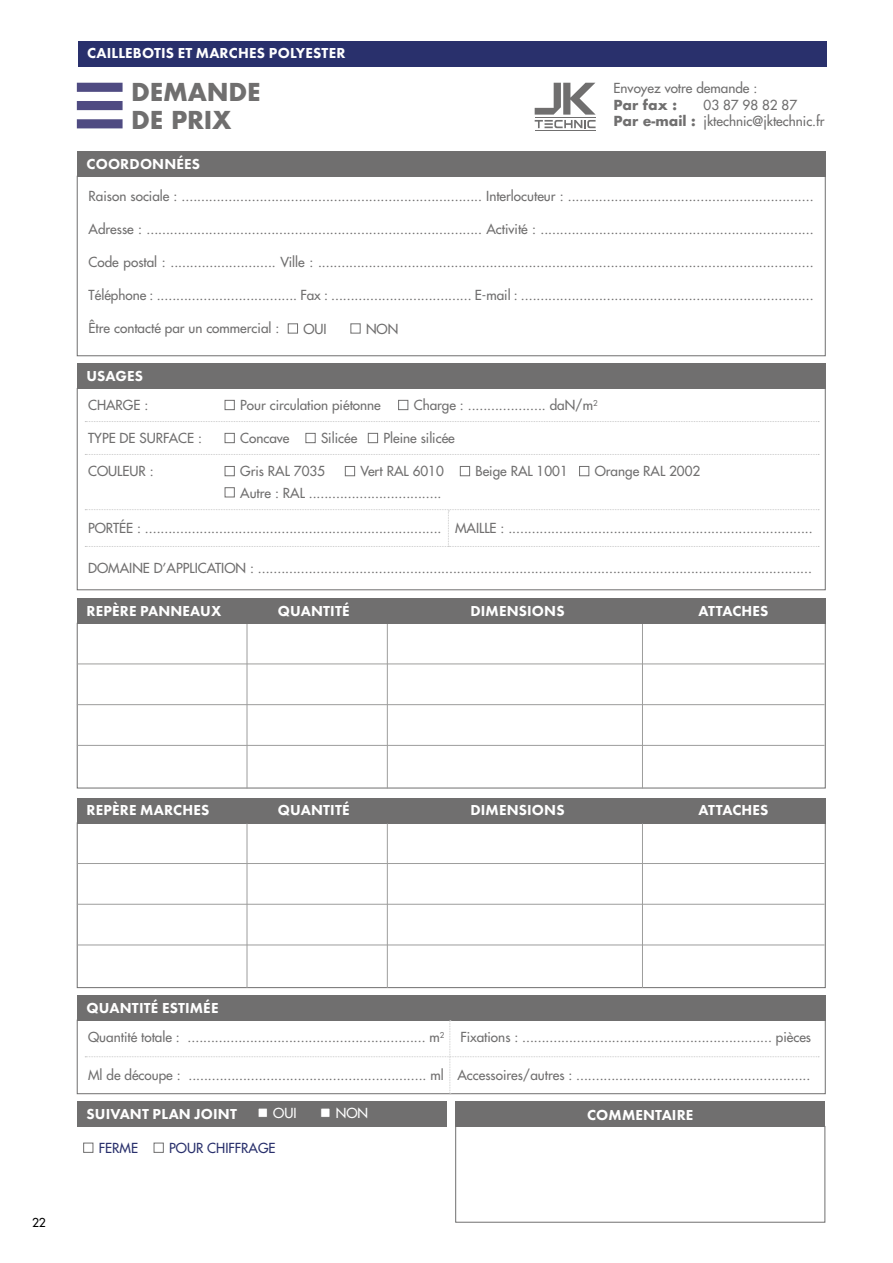
<style>
.page{position:relative;width:893px;height:1263px;background:#fff}
.page>*{position:absolute;margin:0;border:0;box-sizing:border-box;transform-origin:0 0}
.t1{font:700 24px/27.9px "Futura";letter-spacing:-.01em;color:#706f6f}
.t2{font:800 15px "Futura PT";letter-spacing:.01em;color:#fff}
.t3{font:13.5px/21.3px "Futura";color:#706f6f}
.t4{font:13.5px "Futura";color:#29306c}
.t5{font:700 13.5px "Futura";color:#706f6f}
.t6{font:13.5px "Futura";color:#fff}
.t7{font:12px "Futura";color:#000}
.s1{font-weight:700}
</style>
<div class="page">
<svg style="left:77px;top:83px;width:46px;height:45px"></svg>
<div style="left:77px;top:176px;width:749px;height:180px;background:#fff;border:1px solid #706f6f"></div>
<div style="left:77px;top:388px;width:749px;height:202px;background:#fff;border:1px solid #706f6f"></div>
<div style="left:77px;top:1020px;width:749px;height:74px;background:#fff;border:1px solid #706f6f"></div>
<div style="left:77px;top:623px;width:749px;height:165px;background:#fff;border:1px solid #706f6f"></div>
<div style="left:77px;top:822px;width:749px;height:166px;background:#fff;border:1px solid #706f6f"></div>
<div style="left:77px;top:151px;width:749px;height:25px;background:#706f6f"></div>
<div style="left:77px;top:364px;width:749px;height:25px;background:#706f6f"></div>
<div style="left:77px;top:995px;width:749px;height:25px;background:#706f6f"></div>
<div style="left:77px;top:1101px;width:369px;height:25px;background:#706f6f"></div>
<div style="left:77px;top:598px;width:749px;height:25px;background:#706f6f"></div>
<div style="left:77px;top:798px;width:749px;height:25px;background:#706f6f"></div>
<div style="left:455px;top:1101px;width:370px;height:26px;background:#706f6f"></div>
<hr style="left:535px;top:130px;width:61px;height:1px;background:#706f6f">
<svg style="left:535px;top:83px;width:61px;height:45px"></svg>
<div style="left:225px;top:400px;width:10px;height:10px;background:#fff;border:1px solid #706f6f"></div>
<div style="left:398px;top:400px;width:10px;height:10px;background:#fff;border:1px solid #706f6f"></div>
<div style="left:225px;top:433px;width:10px;height:10px;background:#fff;border:1px solid #706f6f"></div>
<div style="left:225px;top:466px;width:10px;height:10px;background:#fff;border:1px solid #706f6f"></div>
<div style="left:225px;top:487px;width:10px;height:10px;background:#fff;border:1px solid #706f6f"></div>
<div style="left:345px;top:466px;width:10px;height:10px;background:#fff;border:1px solid #706f6f"></div>
<div style="left:460px;top:466px;width:10px;height:10px;background:#fff;border:1px solid #706f6f"></div>
<div style="left:579px;top:466px;width:10px;height:10px;background:#fff;border:1px solid #706f6f"></div>
<div style="left:288px;top:323px;width:10px;height:10px;background:#fff;border:1px solid #706f6f"></div>
<div style="left:305px;top:433px;width:11px;height:10px;background:#fff;border:1px solid #706f6f"></div>
<div style="left:368px;top:433px;width:10px;height:10px;background:#fff;border:1px solid #706f6f"></div>
<div style="left:350px;top:323px;width:11px;height:10px;background:#fff;border:1px solid #706f6f"></div>
<div style="left:154px;top:1143px;width:10px;height:10px;border:1px solid #706f6f"></div>
<div style="left:83px;top:1143px;width:10px;height:10px;border:1px solid #706f6f"></div>
<hr style="left:247px;top:624px;width:1px;height:164px;background:#9d9d9c">
<hr style="left:247px;top:823px;width:1px;height:165px;background:#9d9d9c">
<hr style="left:387px;top:624px;width:1px;height:164px;background:#9d9d9c">
<hr style="left:387px;top:823px;width:1px;height:165px;background:#9d9d9c">
<hr style="left:642px;top:624px;width:1px;height:164px;background:#9d9d9c">
<hr style="left:642px;top:823px;width:1px;height:165px;background:#9d9d9c">
<svg style="left:85px;top:421px;width:734px;height:1px"></svg>
<svg style="left:85px;top:454px;width:734px;height:1px"></svg>
<svg style="left:85px;top:1020px;width:734px;height:74px"></svg>
<hr style="left:77px;top:663px;width:748px;height:1px;background:#9d9d9c">
<hr style="left:77px;top:863px;width:748px;height:1px;background:#9d9d9c">
<hr style="left:77px;top:704px;width:748px;height:1px;background:#9d9d9c">
<hr style="left:77px;top:904px;width:748px;height:1px;background:#9d9d9c">
<hr style="left:77px;top:745px;width:748px;height:1px;background:#9d9d9c">
<hr style="left:77px;top:944px;width:748px;height:1px;background:#9d9d9c">
<svg style="left:85px;top:509px;width:734px;height:38px"></svg>
<div style="left:78px;top:41px;width:748px;height:25px;background:#29306c"></div>
<div style="left:258px;top:1108px;width:10px;height:10px;background:#fff;border:1px solid #706f6f"></div>
<div style="left:320px;top:1108px;width:10px;height:10px;background:#fff;border:1px solid #706f6f"></div>
<p class="t2" style="left:87px;top:44px;width:260px">CAILLEBOTIS ET MARCHES POLYESTER</p>
<h1 class="t1" style="left:131px;top:78px;width:131px">DEMANDE<br>DE PRIX</h1>
<p class="t2" style="left:86px;top:154px;width:115px">COORDONNÉES</p>
<p class="t3" style="left:614px;top:78px;width:145px">Envoyez votre demande :</p>
<p class="t5" style="left:614px;top:95px;width:65px">Par fax :</p>
<p class="t3" style="left:614px;top:96px;width:213px;line-height:16.2px;text-indent:90px">03 87 98 82 87<br><span class="s1">Par e-mail :</span> jktechnic@jktechnic.fr</p>
<p class="t3" style="left:89px;top:185px;width:726px">Raison sociale : ............................................................................. Interlocuteur : ...............................................................</p>
<p class="t3" style="left:89px;top:218px;width:726px">Adresse : ...................................................................................... Activité : ......................................................................</p>
<p class="t3" style="left:89px;top:251px;width:726px">Code postal : ........................... Ville : ...............................................................................................................................</p>
<p class="t3" style="left:89px;top:284px;width:726px">Téléphone : .................................... Fax : .................................... E-mail : ...........................................................................</p>
<p class="t3" style="left:89px;top:317px;width:192px">Être contacté par un commercial :</p>
<p class="t3" style="left:366px;top:318px;width:34px">NON</p>
<p class="t3" style="left:303px;top:318px;width:25px">OUI</p>
<p class="t2" style="left:86px;top:367px;width:58px">USAGES</p>
<p class="t3" style="left:88px;top:395px;width:62px">CHARGE :</p>
<p class="t3" style="left:88px;top:428px;width:115px">TYPE DE SURFACE :</p>
<p class="t3" style="left:88px;top:461px;width:67px">COULEUR :</p>
<p class="t3" style="left:240px;top:395px;width:142px">Pour circulation piétonne</p>
<p class="t3" style="left:414px;top:395px;width:185px">Charge : .................... daN/m<sup>2</sup></p>
<p class="t3" style="left:240px;top:428px;width:51px">Concave</p>
<p class="t3" style="left:240px;top:461px;width:203px">Gris RAL 7035<br>Autre : RAL ..................................</p>
<p class="t3" style="left:321px;top:428px;width:38px">Silicée</p>
<p class="t3" style="left:383px;top:428px;width:73px">Pleine silicée</p>
<p class="t3" style="left:360px;top:461px;width:85px">Vert RAL 6010</p>
<p class="t3" style="left:475px;top:461px;width:94px">Beige RAL 1001</p>
<p class="t3" style="left:595px;top:461px;width:107px">Orange RAL 2002</p>
<p class="t3" style="left:88px;top:518px;width:726px">PORTÉE : ............................................................................ MAILLE : ..............................................................................</p>
<p class="t3" style="left:88px;top:558px;width:725px">DOMAINE D’APPLICATION : ..............................................................................................................................................</p>
<p class="t2" style="left:86px;top:601px;width:136px">REPÈRE PANNEAUX</p>
<p class="t2" style="left:278px;top:601px;width:73px">QUANTITÉ</p>
<p class="t2" style="left:470px;top:601px;width:96px">DIMENSIONS</p>
<p class="t2" style="left:698px;top:601px;width:72px">ATTACHES</p>
<p class="t2" style="left:86px;top:801px;width:124px">REPÈRE MARCHES</p>
<p class="t2" style="left:278px;top:801px;width:73px">QUANTITÉ</p>
<p class="t2" style="left:470px;top:801px;width:96px">DIMENSIONS</p>
<p class="t2" style="left:698px;top:801px;width:72px">ATTACHES</p>
<p class="t7" style="left:32px;top:1215px;width:15px">22</p>
<p class="t2" style="left:86px;top:998px;width:134px">QUANTITÉ ESTIMÉE</p>
<p class="t3" style="left:88px;top:1026px;width:724px">Quantité totale : ............................................................. m<sup>2</sup> Fixations : ................................................................ pièces</p>
<p class="t3" style="left:88px;top:1064px;width:724px">Ml de découpe : ............................................................. ml Accessoires/autres : ............................................................</p>
<p class="t2" style="left:86px;top:1104px;width:152px">SUIVANT PLAN JOINT</p>
<p class="t6" style="left:273px;top:1104px;width:25px">OUI</p>
<p class="t6" style="left:336px;top:1104px;width:34px">NON</p>
<p class="t4" style="left:99px;top:1139px;width:41px">FERME</p>
<p class="t4" style="left:169px;top:1139px;width:108px">POUR CHIFFRAGE</p>
<p class="t2" style="left:587px;top:1105px;width:108px">COMMENTAIRE</p>
</div>
